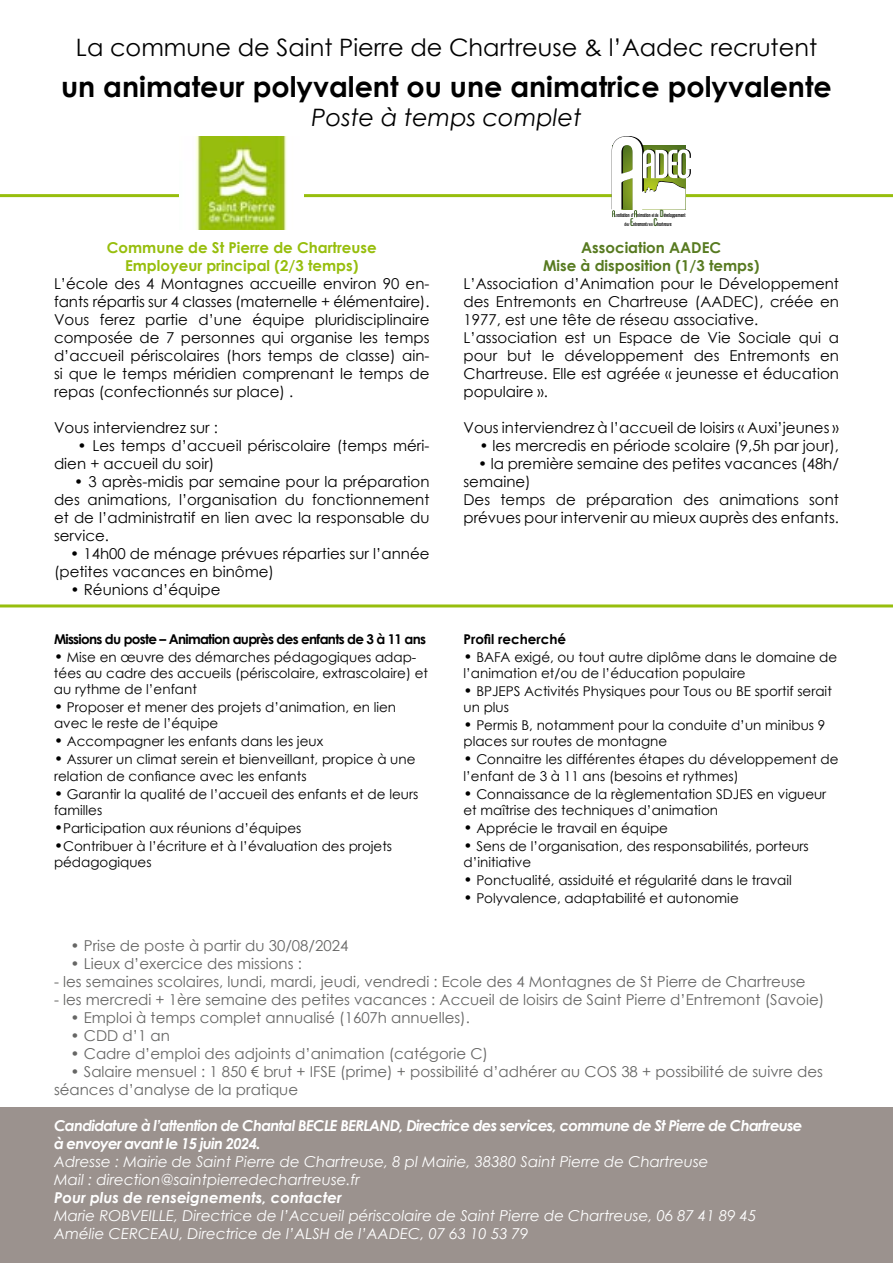
<style>
.page{position:relative;width:893px;height:1263px;background:#fff}
.page>*{position:absolute;margin:0;border:0;box-sizing:border-box;transform-origin:0 0}
.t1{font:700 28.5px "Century Gothic";color:#000}
.t2{font:24px "Century Gothic";color:#000}
.t3{font:italic 24px "Century Gothic";color:#000}
.t4{font:15px/18px "Century Gothic";color:#000}
.t5{font:15px/18px "Century Gothic";color:#666665}
.t6{font:italic 15px/18px "Century Gothic";color:#fff}
.t7{font:italic 700 15px/18px "Century Gothic";letter-spacing:-.05em;color:#fff}
.t8{font:700 15px/18px "Century Gothic";color:#97be0d;text-align:center}
.t9{font:700 15px/18px "Century Gothic";color:#577a20;text-align:center}
.t10{font:italic 700 15px "Century Gothic";color:#fff}
.t11{font:13.5px/16.2px "Century Gothic";color:#000}
.t12{font:700 13.5px "Century Gothic";letter-spacing:-.05em;color:#000}
.t13{font:700 13.5px "Century Gothic";color:#000}
.t14{font:5.85px "Chalet Comprime Cologne Seventy";color:#000}
.t15{font:5.25px "Chalet Comprime Cologne Seventy";color:#000}
.s1{font-size:15px}
.s2{font-size:5.25px}
.s3{font-size:11.1px;color:#355b1b}
.s4{font-size:12px;color:#355b1b}
</style>
<div class="page">
<div style="left:0;top:1108px;width:893px;height:155px;background:#9b928e"></div>
<svg style="left:0;top:194px;width:893px;height:413px"></svg>
<img style="left:180px;top:136px;width:124px;height:93px">
<svg style="left:612px;top:136px;width:79px;height:81px"></svg>
<h2 class="t2" style="left:76px;top:31px;width:743px">La commune de Saint Pierre de Chartreuse &amp; l’Aadec recrutent</h2>
<h1 class="t1" style="left:61px;top:65px;width:772px">un animateur polyvalent ou une animatrice polyvalente</h1>
<h2 class="t3" style="left:312px;top:101px;width:271px">Poste à temps complet</h2>
<p class="t8" style="left:107px;top:237px;width:271px">Commune de St Pierre de Chartreuse<br>Employeur principal (2/3 temps)</p>
<p class="t4" style="left:54px;top:274px;width:377px;text-align:justify">L’école des 4 Montagnes accueille environ 90 en&shy;fants répartis sur 4 classes (maternelle + élémentaire).<br>Vous ferez partie d’une équipe pluridisciplinaire composée de 7 personnes qui organise les temps d’accueil périscolaires (hors temps de classe) ain&shy;si que le temps méridien comprenant le temps de repas (confectionnés sur place) .</p>
<p class="t4" style="left:54px;top:418px;width:165px">Vous interviendrez sur :</p>
<p class="t4" style="left:54px;top:436px;width:377px;text-indent:23px">• Les temps d’accueil périscolaire (temps méri&shy;dien + accueil du soir)</p>
<p class="t4" style="left:54px;top:472px;width:377px;text-align:justify;text-indent:20px">• 3 après-midis par semaine pour la préparation des animations, l’organisation du fonctionnement et de l’administratif en lien avec la responsable du service.</p>
<p class="t4" style="left:54px;top:544px;width:377px;text-indent:16px">• 14h00 de ménage prévues réparties sur l’année (petites vacances en binôme)</p>
<p class="t4" style="left:71px;top:580px;width:151px">• Réunions d’équipe</p>
<p class="t12" style="left:54px;top:629px;width:374px">Missions du poste – Animation auprès des enfants de 3 à 11 ans</p>
<p class="t11" style="left:54px;top:648px;width:376px"><span class="s1">•</span> Mise en œuvre des démarches pédagogiques adap&shy;tées au cadre des accueils (périscolaire, extrascolaire) et au rythme de l’enfant</p>
<p class="t11" style="left:54px;top:699px;width:344px"><span class="s1">•</span> Proposer et mener des projets d’animation, en lien avec le reste de l’équipe</p>
<p class="t11" style="left:54px;top:733px;width:271px"><span class="s1">•</span> Accompagner les enfants dans les jeux</p>
<p class="t11" style="left:54px;top:751px;width:363px"><span class="s1">•</span> Assurer un climat serein et bienveillant, propice à une relation de confiance avec les enfants</p>
<p class="t11" style="left:54px;top:785px;width:366px"><span class="s1">•</span> Garantir la qualité de l’accueil des enfants et de leurs familles</p>
<p class="t11" style="left:54px;top:819px;width:249px"><span class="s1">•</span>Participation aux réunions d’équipes</p>
<p class="t11" style="left:54px;top:837px;width:340px"><span class="s1">•</span>Contribuer à l’écriture et à l’évaluation des projets pédagogiques</p>
<p class="t14" style="left:615px;top:212px;width:72px">ssotiation <span class="s2">d’</span> nimation <span class="s2">etde</span> <span class="s3">D</span>éveloppement</p>
<p class="t15" style="left:625px;top:222px;width:6px">des</p>
<p class="t14" style="left:630px;top:221px;width:43px"><span class="s4">E</span>ntremonts<span class="s2">en</span><span class="s4">C</span>hartreuse</p>
<p class="t9" style="left:543px;top:237px;width:218px">Association AADEC<br>Mise à disposition (1/3 temps)</p>
<p class="t4" style="left:463px;top:274px;width:377px">L’Association d’Animation pour le Développement des Entremonts en Chartreuse (AADEC), créée en 1977, est une tête de réseau associative.<br>L’association est un Espace de Vie Sociale qui a pour but le développement des Entremonts en Chartreuse. Elle est agréée « jeunesse et éducation populaire ».</p>
<p class="t4" style="left:463px;top:418px;width:377px">Vous interviendrez à l’accueil de loisirs « Auxi’jeunes »</p>
<p class="t4" style="left:479px;top:436px;width:361px">• les mercredis en période scolaire (9,5h par jour),</p>
<p class="t4" style="left:463px;top:454px;width:377px;text-indent:15px">• la première semaine des petites vacances (48h/ semaine)<br>Des temps de préparation des animations sont prévues pour intervenir au mieux auprès des enfants.</p>
<p class="t13" style="left:463px;top:629px;width:104px">Profil recherché</p>
<p class="t11" style="left:463px;top:648px;width:375px"><span class="s1">•</span> BAFA exigé, ou tout autre diplôme dans le domaine de l’animation et/ou de l’éducation populaire</p>
<p class="t11" style="left:463px;top:683px;width:370px"><span class="s1">•</span> BPJEPS Activités Physiques pour Tous ou BE sportif serait un plus</p>
<p class="t11" style="left:463px;top:717px;width:363px"><span class="s1">•</span> Permis B, notamment pour la conduite d’un minibus 9 places sur routes de montagne</p>
<p class="t11" style="left:463px;top:751px;width:376px"><span class="s1">•</span> Connaitre les différentes étapes du développement de l’enfant de 3 à 11 ans (besoins et rythmes)</p>
<p class="t11" style="left:463px;top:785px;width:364px"><span class="s1">•</span> Connaissance de la règlementation SDJES en vigueur et maîtrise des techniques d’animation</p>
<p class="t11" style="left:463px;top:819px;width:206px"><span class="s1">•</span> Apprécie le travail en équipe</p>
<p class="t11" style="left:463px;top:837px;width:347px"><span class="s1">•</span> Sens de l’organisation, des responsabilités, porteurs d’initiative</p>
<p class="t11" style="left:463px;top:872px;width:330px"><span class="s1">•</span> Ponctualité, assiduité et régularité dans le travail</p>
<p class="t11" style="left:463px;top:890px;width:277px"><span class="s1">•</span> Polyvalence, adaptabilité et autonomie</p>
<p class="t5" style="left:71px;top:936px;width:279px">• Prise de poste à partir du 30/08/2024</p>
<p class="t5" style="left:71px;top:954px;width:233px">• Lieux d’exercice des missions :</p>
<p class="t5" style="left:54px;top:972px;width:753px">- les semaines scolaires, lundi, mardi, jeudi, vendredi : Ecole des 4 Montagnes de St Pierre de Chartreuse</p>
<p class="t5" style="left:54px;top:990px;width:772px">- les mercredi + 1ère semaine des petites vacances : Accueil de loisirs de Saint Pierre d’Entremont (Savoie)</p>
<p class="t5" style="left:71px;top:1008px;width:401px">• Emploi à temps complet annualisé (1607h annuelles).</p>
<p class="t5" style="left:71px;top:1026px;width:101px">• CDD d’1 an</p>
<p class="t5" style="left:71px;top:1044px;width:419px">• Cadre d’emploi des adjoints d’animation (catégorie C)</p>
<p class="t5" style="left:54px;top:1062px;width:770px;text-indent:17px">• Salaire mensuel : 1 850 € brut + IFSE (prime) + possibilité d’adhérer au COS 38 + possibilité de suivre des séances d’analyse de la pratique</p>
<p class="t7" style="left:54px;top:1116px;width:750px">Candidature à l’attention de Chantal BECLE BERLAND, Directrice des services, commune de St Pierre de Chartreuse à envoyer avant le 15 juin 2024.</p>
<p class="t6" style="left:54px;top:1152px;width:656px">Adresse : Mairie de Saint Pierre de Chartreuse, 8 pl Mairie, 38380 Saint Pierre de Chartreuse<br>Mail : direction@saintpierredechartreuse.fr</p>
<p class="t10" style="left:54px;top:1186px;width:289px">Pour plus de renseignements, contacter</p>
<p class="t6" style="left:54px;top:1206px;width:704px">Marie ROBVEILLE, Directrice de l’Accueil périscolaire de Saint Pierre de Chartreuse, 06 87 41 89 45<br>Amélie CERCEAU, Directrice de l’ALSH de l’AADEC, 07 63 10 53 79</p>
</div>
